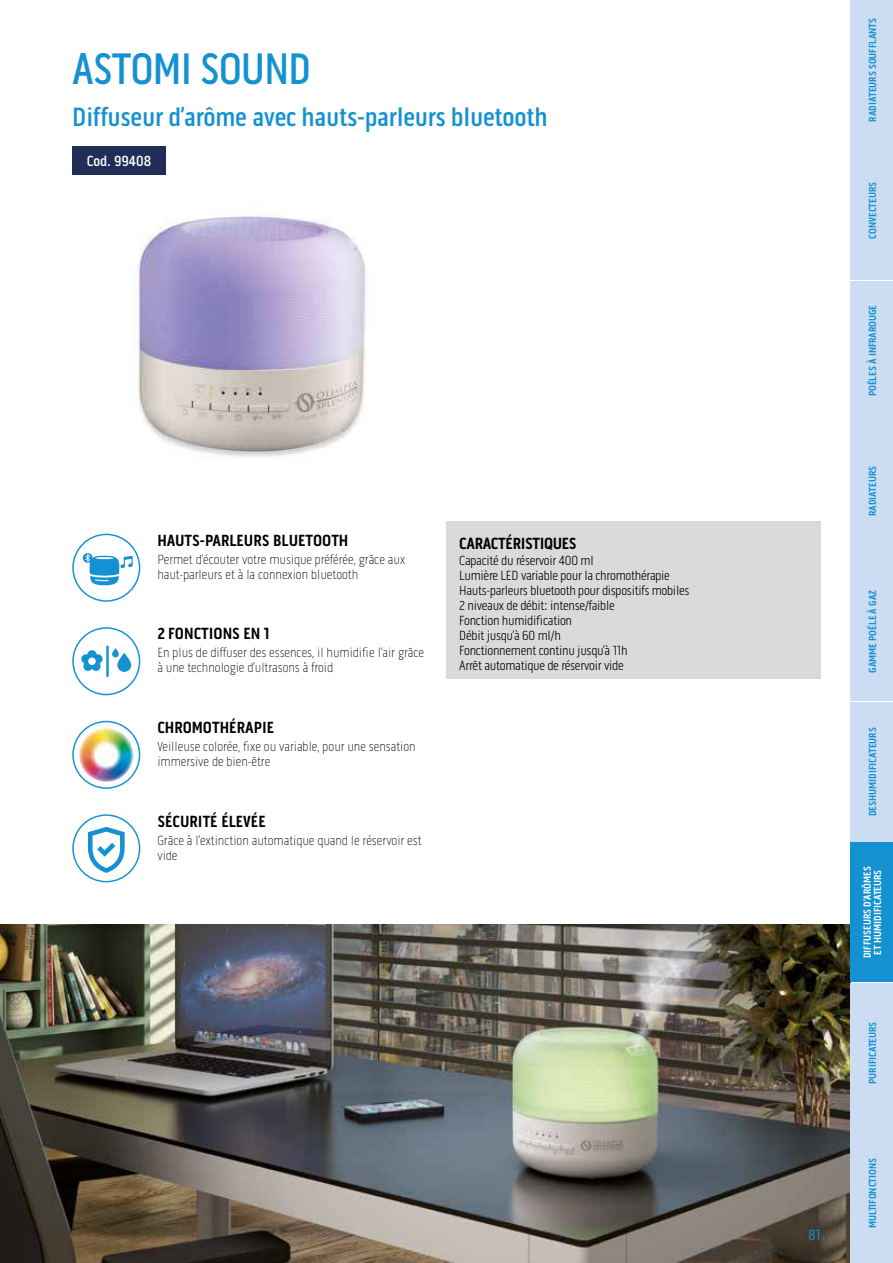
<style>
.page{position:relative;width:893px;height:1263px;background:#fff}
.page>*{position:absolute;margin:0;border:0;box-sizing:border-box;transform-origin:0 0}
.t1{font:500 45px "Pill Gothic 300 mg";letter-spacing:-.02em;color:#1391d1;scale:.95 1}
.t2{font:500 27px "Pill Gothic 300 mg";letter-spacing:-.01em;color:#1391d1}
.t3{font:700 16.5px "Pill Gothic 300 mg";color:#000}
.t4{font:700 16.5px "Pill Gothic 300 mg";letter-spacing:-.02em;color:#000}
.t5{font:500 15px "Pill Gothic 300 mg";color:#fff}
.t6{font:15px "Pill Gothic 300 mg";color:#1391d1}
.t7{font:100 13.5px/15px "Pill Gothic 300 mg";color:#000}
.t8{font:300 13.5px/15px "Pill Gothic 300 mg";letter-spacing:-.02em;color:#000}
.t9{font:700 10.5px "Pill Gothic 300 mg";color:#1391d1}
.t10{font:700 10.5px/10.5px "Pill Gothic 300 mg";color:#fff;text-align:center}
</style>
<div class="page">
<div style="left:72px;top:534px;width:68px;height:68px;border:1px solid #1391d1;border-radius:50%"></div>
<svg style="left:83px;top:553px;width:10px;height:10px"></svg>
<svg style="left:85px;top:554px;width:48px;height:31px"></svg>
<div style="left:72px;top:627px;width:68px;height:68px;border:1px solid #1391d1;border-radius:50%"></div>
<svg style="left:117px;top:653px;width:14px;height:19px"></svg>
<svg style="left:112px;top:648px;width:7px;height:9px"></svg>
<svg style="left:81px;top:650px;width:22px;height:21px"></svg>
<hr style="left:106px;top:645px;width:3px;height:32px;background:#1391d1">
<svg style="left:72px;top:721px;width:68px;height:68px"></svg>
<img style="left:79px;top:728px;width:54px;height:54px;border-radius:27px">
<svg style="left:88px;top:827px;width:37px;height:46px"></svg>
<div style="left:72px;top:814px;width:68px;height:68px;border:1px solid #1391d1;border-radius:50%"></div>
<div style="left:446px;top:521px;width:375px;height:158px;background:#dadada"></div>
<img style="left:138px;top:211px;width:228px;height:246px">
<img style="left:0;top:925px;width:851px;height:338px">
<div style="left:72px;top:146px;width:94px;height:28px;background:#212d57"></div>
<div style="left:851px;top:562px;width:42px;height:139px;background:#ccddf3"></div>
<div style="left:851px;top:281px;width:42px;height:139px;background:#ccddf3"></div>
<div style="left:851px;top:842px;width:42px;height:140px;background:#1391d1"></div>
<div style="left:851px;top:140px;width:42px;height:140px;background:#ccddf3"></div>
<div style="left:851px;top:702px;width:42px;height:140px;background:#ccddf3"></div>
<div style="left:851px;top:421px;width:42px;height:140px;background:#ccddf3"></div>
<div style="left:851px;top:983px;width:42px;height:139px;background:#ccddf3"></div>
<div style="left:851px;top:1123px;width:42px;height:140px;background:#ccddf3"></div>
<div style="left:851px;top:0;width:42px;height:140px;background:#ccddf3"></div>
<h1 class="t1" style="left:72px;top:43px;width:253px">ASTOMI SOUND</h1>
<h2 class="t2" style="left:72px;top:101px;width:477px">Diffuseur d’arôme avec hauts-parleurs bluetooth</h2>
<p class="t5" style="left:87px;top:152px;width:66px">Cod. 99408</p>
<p class="t3" style="left:157px;top:530px;width:193px">HAUTS-PARLEURS BLUETOOTH</p>
<p class="t7" style="left:157px;top:552px;width:249px">Permet d’écouter votre musique préférée, grâce aux haut-parleurs et à la connexion bluetooth</p>
<p class="t3" style="left:157px;top:624px;width:114px">2 FONCTIONS EN 1</p>
<p class="t7" style="left:157px;top:645px;width:268px">En plus de diffuser des essences, il humidifie l’air grâce à une technologie d’ultrasons à froid</p>
<p class="t3" style="left:157px;top:718px;width:118px">CHROMOTHÉRAPIE</p>
<p class="t7" style="left:157px;top:739px;width:260px">Veilleuse colorée, fixe ou variable, pour une sensation immersive de bien-être</p>
<p class="t3" style="left:157px;top:811px;width:110px">SÉCURITÉ ÉLEVÉE</p>
<p class="t7" style="left:157px;top:832px;width:266px">Grâce à l’extinction automatique quand le réservoir est vide</p>
<p class="t4" style="left:459px;top:533px;width:119px">CARACTÉRISTIQUES</p>
<p class="t8" style="left:459px;top:553px;width:232px">Capacité du réservoir 400 ml<br>Lumière LED variable pour la chromothérapie Hauts-parleurs bluetooth pour dispositifs mobiles 2 niveaux de débit: intense/faible<br>Fonction humidification<br>Débit jusqu’à 60 ml/h<br>Fonctionnement continu jusqu’à 11h<br>Arrêt automatique de réservoir vide</p>
<p class="t6" style="left:808px;top:1226px;width:14px">81</p>
<p class="t9" style="left:866px;top:122px;width:105px;rotate:-90deg">RADIATEURS SOUFFLANTS</p>
<p class="t9" style="left:866px;top:110px;width:81px;rotate:-90deg">TERMOVENTILATORI</p>
<p class="t9" style="left:866px;top:239px;width:58px;rotate:-90deg">CONVECTEURS</p>
<p class="t9" style="left:866px;top:396px;width:93px;rotate:-90deg">POÊLES À INFRAROUGE</p>
<p class="t9" style="left:866px;top:516px;width:52px;rotate:-90deg">RADIATEURS</p>
<p class="t9" style="left:866px;top:673px;width:85px;rotate:-90deg">GAMME POÊLE À GAZ</p>
<p class="t9" style="left:866px;top:816px;width:90px;rotate:-90deg">DESHUMIDIFICATEURS</p>
<p class="t10" style="left:862px;top:958px;width:93px;rotate:-90deg">DIFFUSEURS D’ARÔMES<br>ET HUMIDIFICATEURS</p>
<p class="t9" style="left:866px;top:1084px;width:64px;rotate:-90deg">PURIFICATEURS</p>
<p class="t9" style="left:866px;top:1228px;width:72px;rotate:-90deg">MULTIFONCTIONS</p>
</div>
